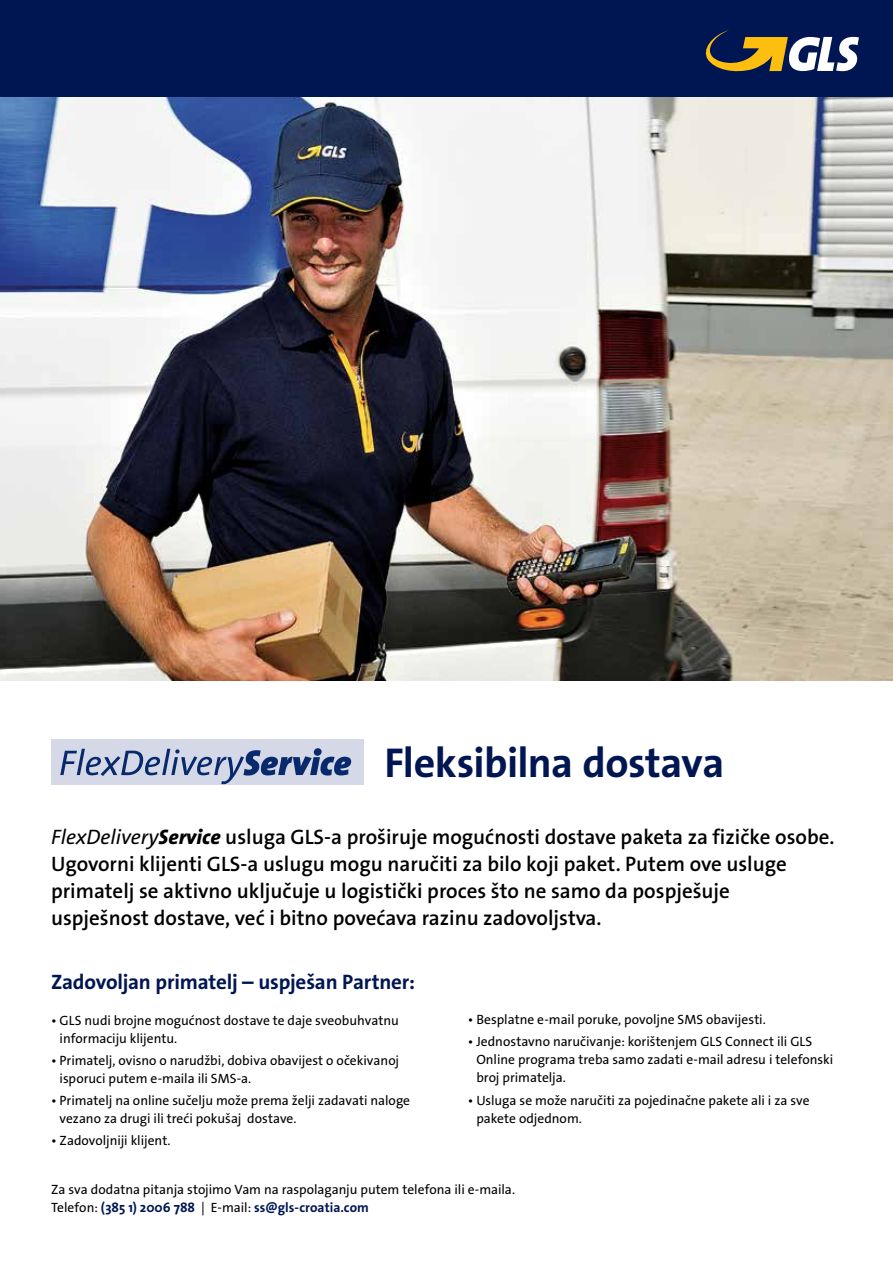
<style>
.page{position:relative;width:893px;height:1263px;background:#fff}
.page>*{position:absolute;margin:0;border:0;box-sizing:border-box;transform-origin:0 0}
.t1{font:700 42px "The Sans CE";letter-spacing:-.01em;color:#001652}
.t2{font:600 21px/27px "The Sans CE";color:#000}
.t3{font:700 21px "The Sans CE";letter-spacing:-.01em;color:#001652}
.t4{font:13.5px/18px "The Sans CE";color:#000}
.s1{font-weight:400;font-style:italic}
.s2{font-weight:800;font-style:italic}
.s3{font-weight:700;color:#001652}
</style>
<div class="page">
<div style="left:51px;top:740px;width:312px;height:45px;background:#d5d8e7"></div>
<svg style="left:60px;top:748px;width:291px;height:36px"></svg>
<div style="left:0;top:0;width:893px;height:102px;background:#001652"></div>
<svg style="left:705px;top:30px;width:154px;height:42px"></svg>
<img style="left:0;top:98px;width:893px;height:582px">
<h1 class="t1" style="left:384px;top:740px;width:342px">Fleksibilna dostava</h1>
<p class="t2" style="left:51px;top:824px;width:785px"><span class="s1">FlexDelivery</span><span class="s2">Service</span> usluga GLS-a proširuje mogućnosti dostave paketa za fizičke osobe.<br>Ugovorni klijenti GLS-a uslugu mogu naručiti za bilo koji paket. Putem ove usluge primatelj se aktivno uključuje u logistički proces što ne samo da pospješuje<br>uspješnost dostave, već i bitno povećava razinu zadovoljstva.</p>
<h2 class="t3" style="left:51px;top:969px;width:366px">Zadovoljan primatelj – uspješan Partner:</h2>
<p class="t4" style="left:60px;top:1011px;width:341px;text-indent:-9px">• GLS nudi brojne mogućnost dostave te daje sveobuhvatnu informaciju klijentu.</p>
<p class="t4" style="left:60px;top:1051px;width:341px;text-indent:-9px">• Primatelj, ovisno o narudžbi, dobiva obavijest o očekivanoj isporuci putem e-maila ili SMS-a.</p>
<p class="t4" style="left:60px;top:1092px;width:352px;text-indent:-9px">• Primatelj na online sučelju može prema želji zadavati naloge vezano za drugi ili treći pokušaj dostave.</p>
<p class="t4" style="left:51px;top:1132px;width:121px">• Zadovoljniji klijent.</p>
<p class="t4" style="left:468px;top:1011px;width:300px">• Besplatne e-mail poruke, povoljne SMS obavijesti.</p>
<p class="t4" style="left:476px;top:1033px;width:358px;text-indent:-9px">• Jednostavno naručivanje: korištenjem GLS Connect ili GLS<br>Online programa treba samo zadati e-mail adresu i telefonski broj primatelja.</p>
<p class="t4" style="left:476px;top:1091px;width:335px;text-indent:-9px">• Usluga se može naručiti za pojedinačne pakete ali i za sve pakete odjednom.</p>
<p class="t4" style="left:51px;top:1181px;width:466px">Za sva dodatna pitanja stojimo Vam na raspolaganju putem telefona ili e-maila.<br>Telefon: <span class="s3">(385 1) 2006 788</span> | E-mail: <span class="s3">ss@gls-croatia.com</span></p>
</div>
